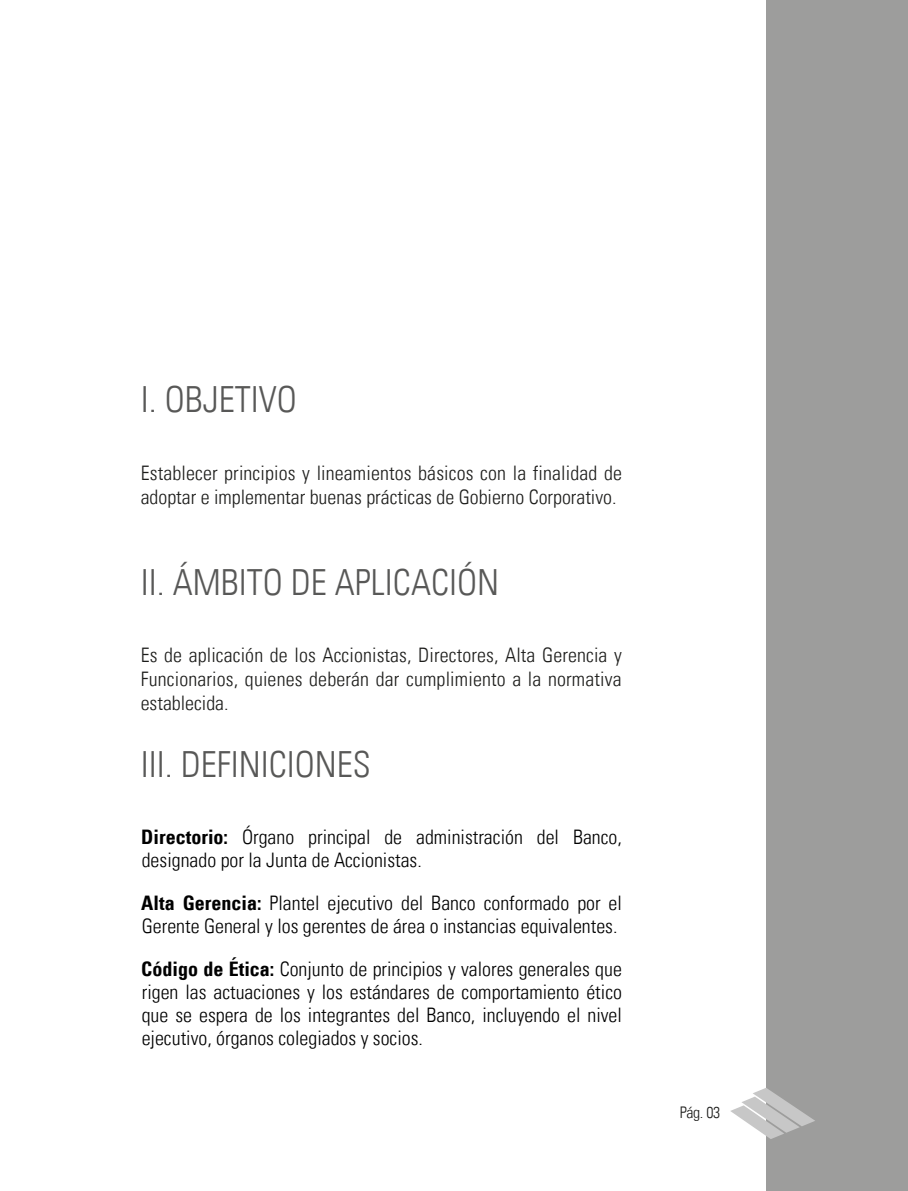
<style>
.page{position:relative;width:908px;height:1191px;background:#fff}
.page>*{position:absolute;margin:0;border:0;box-sizing:border-box;transform-origin:0 0}
.t1{font:300 condensed 36px "Univers LT";color:#585857}
.t2{font:300 condensed 20px/23px "Univers LT";color:#000}
.t3{font:300 condensed 20px/24px "Univers LT";letter-spacing:.005em;color:#1d1d1b}
.t4{font:300 condensed 16px "Univers LT";color:#1d1d1b}
.s1{font-weight:700}
</style>
<div class="page">
<div style="left:766px;top:0;width:141px;height:1190px;background:#9d9d9c"></div>
<svg style="left:730px;top:1088px;width:84px;height:51px"></svg>
<h1 class="t1" style="left:141px;top:378px;width:157px">I. OBJETIVO</h1>
<p class="t3" style="left:141px;top:460px;width:482px">Establecer principios y lineamientos básicos con la finalidad de adoptar e implementar buenas prácticas de Gobierno Corporativo.</p>
<h1 class="t1" style="left:141px;top:560px;width:359px">II. ÁMBITO DE APLICACIÓN</h1>
<p class="t3" style="left:141px;top:643px;width:482px;text-align:justify">Es de aplicación de los Accionistas, Directores, Alta Gerencia y Funcionarios, quienes deberán dar cumplimiento a la normativa establecida.</p>
<h1 class="t1" style="left:141px;top:743px;width:231px">III. DEFINICIONES</h1>
<p class="t2" style="left:141px;top:825px;width:482px"><span class="s1">Directorio:</span> Órgano principal de administración del Banco, designado por la Junta de Accionistas.</p>
<p class="t2" style="left:141px;top:891px;width:482px"><span class="s1">Alta Gerencia:</span> Plantel ejecutivo del Banco conformado por el<br>Gerente General y los gerentes de área o instancias equivalentes.</p>
<p class="t2" style="left:141px;top:957px;width:482px;text-align:justify"><span class="s1">Código de Ética:</span> Conjunto de principios y valores generales que rigen las actuaciones y los estándares de comportamiento ético que se espera de los integrantes del Banco, incluyendo el nivel ejecutivo, órganos colegiados y socios.</p>
<p class="t4" style="left:679px;top:1103px;width:42px">Pág. 03</p>
</div>
